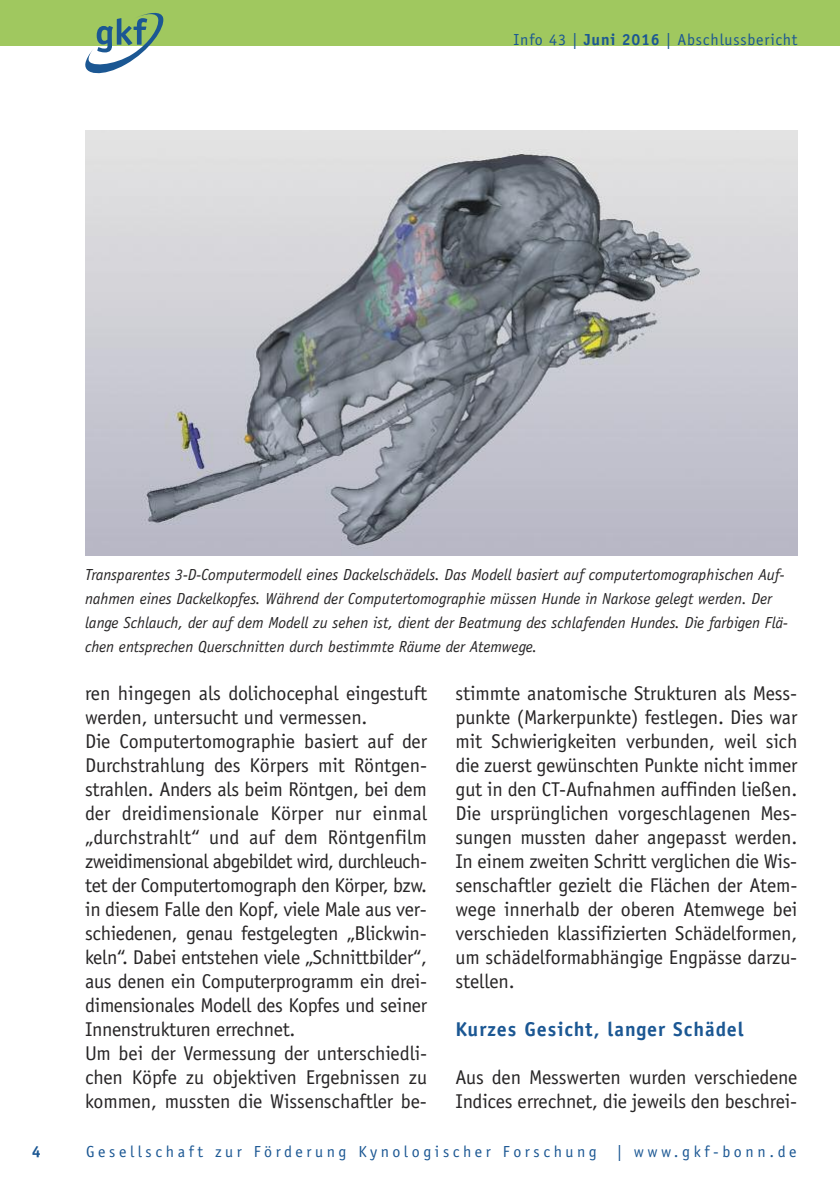
<style>
.page{position:relative;width:840px;height:1191px;background:#fff}
.page>*{position:absolute;margin:0;border:0;box-sizing:border-box;transform-origin:0 0}
.t1{font:20px/24px "Officina Sans";letter-spacing:-.015em;color:#272526}
.t2{font:700 20px "Officina Sans";letter-spacing:.05em;color:#1b5793}
.t3{font:italic 16px/24px "Officina Sans";color:#272526}
.t4{font:16px "Officina Sans";letter-spacing:.225em;color:#1b5793}
.t5{font:16px "Officina Sans";letter-spacing:.05em;color:#1b5793}
.t6{font:700 16px "Officina Sans";color:#1b5793}
.s1{font-weight:700}
</style>
<div class="page">
<div style="left:0;top:0;width:839px;height:45px;background:#a0c85f"></div>
<svg style="left:85px;top:13px;width:80px;height:60px"></svg>
<img style="left:85px;top:130px;width:712px;height:425px">
<p class="t5" style="left:513px;top:34px;width:285px">Info 43 | <span class="s1">Juni 2016</span> | Abschlussbericht</p>
<p class="t3" style="left:85px;top:563px;width:704px">Transparentes 3-D-Computermodell eines Dackelschädels. Das Modell basiert auf computertomographischen Auf&shy;nahmen eines Dackelkopfes. Während der Computertomographie müssen Hunde in Narkose gelegt werden. Der lange Schlauch, der auf dem Modell zu sehen ist, dient der Beatmung des schlafenden Hundes. Die farbigen Flä&shy;chen entsprechen Querschnitten durch bestimmte Räume der Atemwege.</p>
<p class="t1" style="left:85px;top:682px;width:343px">ren hingegen als dolichocephal eingestuft werden, untersucht und vermessen.<br>Die Computertomographie basiert auf der Durchstrahlung des Körpers mit Röntgen&shy;strahlen. Anders als beim Röntgen, bei dem der dreidimensionale Körper nur einmal „durchstrahlt“ und auf dem Röntgenfilm zweidimensional abgebildet wird, durchleuch&shy;tet der Computertomograph den Körper, bzw. in diesem Falle den Kopf, viele Male aus ver&shy;schiedenen, genau festgelegten „Blickwin&shy;keln“. Dabei entstehen viele „Schnittbilder“, aus denen ein Computerprogramm ein drei&shy;dimensionales Modell des Kopfes und seiner Innenstrukturen errechnet.<br>Um bei der Vermessung der unterschiedli&shy;chen Köpfe zu objektiven Ergebnissen zu kommen, mussten die Wissenschaftler be-</p>
<p class="t1" style="left:455px;top:682px;width:343px;text-align:justify">stimmte anatomische Strukturen als Mess&shy;punkte (Markerpunkte) festlegen. Dies war mit Schwierigkeiten verbunden, weil sich die zuerst gewünschten Punkte nicht immer gut in den CT-Aufnahmen auffinden ließen.<br>Die ursprünglichen vorgeschlagenen Mes&shy;sungen mussten daher angepasst werden.<br>In einem zweiten Schritt verglichen die Wis&shy;senschaftler gezielt die Flächen der Atem&shy;wege innerhalb der oberen Atemwege bei verschieden klassifizierten Schädelformen, um schädelformabhängige Engpässe darzu&shy;stellen.</p>
<p class="t2" style="left:455px;top:1021px;width:289px">Kurzes Gesicht, langer Schädel</p>
<p class="t1" style="left:455px;top:1066px;width:343px">Aus den Messwerten wurden verschiedene<br>Indices errechnet, die jeweils den beschrei-</p>
<p class="t6" style="left:32px;top:1145px;width:10px">4</p>
<p class="t4" style="left:86px;top:1145px;width:512px">Gesellschaft zur Förderung Kynologischer Forschung</p>
<p class="t4" style="left:616px;top:1145px;width:181px">| www.gkf-bonn.de</p>
</div>
